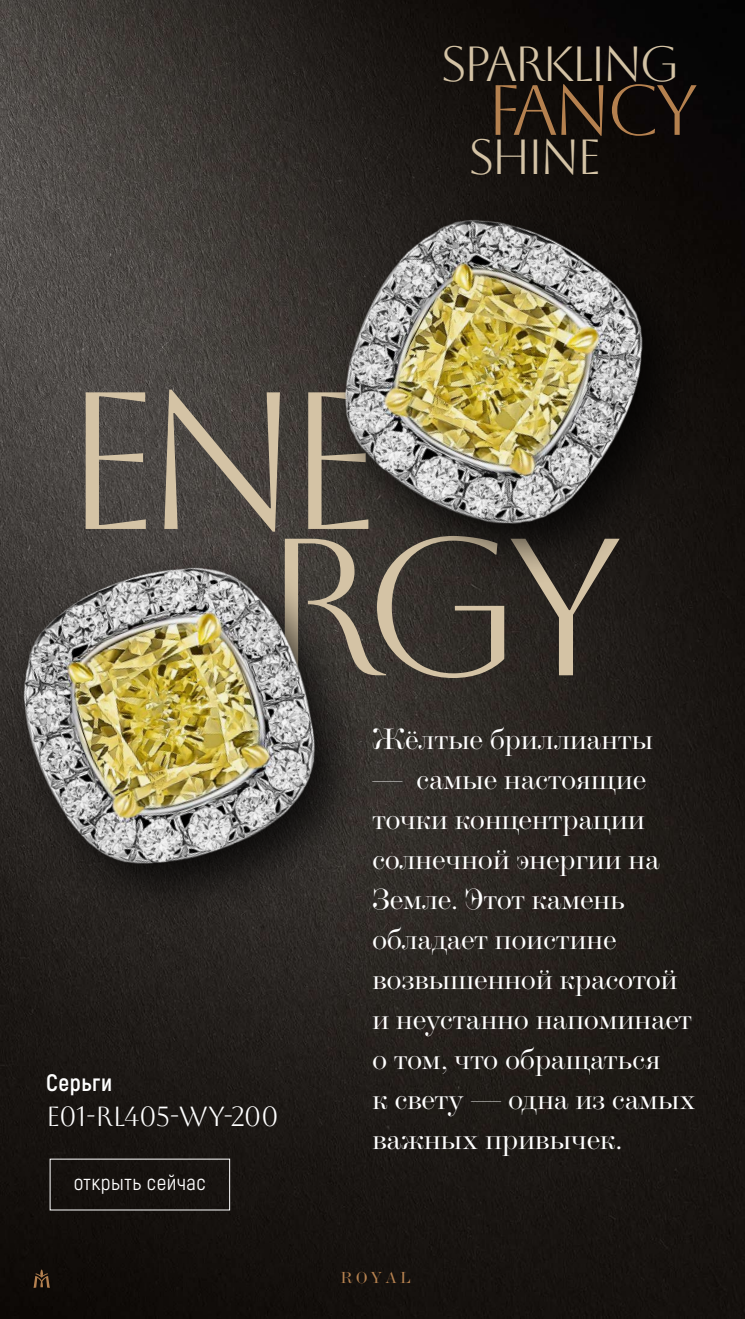
<style>
.page{position:relative;width:745px;height:1319px;background:#fff}
.page>*{position:absolute;margin:0;border:0;box-sizing:border-box;transform-origin:0 0}
.t1{font:195px/146.2px "Aboreto";color:#d4c3a5}
.t2{font:70.88px "Aboreto";letter-spacing:-.075em;color:#b5814f}
.t3{font:49px "Aboreto";letter-spacing:-.075em;color:#d4c3a5}
.t4{font:30px/40px "Baron MT Modern Cyr";letter-spacing:.01em;color:#fff}
.t5{font:27.5px "Aboreto";letter-spacing:-.035em;color:#fff}
.t6{font:700 23.75px "Akrobat";letter-spacing:.025em;color:#fff}
.t7{font:21.25px "Akrobat";letter-spacing:.025em;color:#fff}
.t8{font:16.25px "Baron MT Modern Cyr";color:#b5814f}
</style>
<div class="page">
<img style="left:1px;top:0;width:743px;height:1318px">
<img style="left:0;top:524px;width:372px;height:415px">
<div style="left:322px;top:199px;width:381px;height:386px;background:#000;opacity:.75"></div>
<img style="left:278px;top:159px;width:420px;height:420px">
<svg style="left:34px;top:1268px;width:16px;height:19px"></svg>
<h3 class="t3" style="left:440px;top:36px;width:241px">SPARKLING</h3>
<h2 class="t2" style="left:486px;top:69px;width:213px">FANCY</h2>
<h3 class="t3" style="left:468px;top:128px;width:135px">SHINE</h3>
<h1 class="t1" style="left:259px;top:390px;width:366px;text-indent:-199px">ENE<br>RGY</h1>
<p class="t6" style="left:46px;top:1067px;width:67px">Серьги</p>
<p class="t5" style="left:46px;top:1100px;width:234px">E01-RL405-WY-200</p>
<p class="t7" style="left:74px;top:1169px;width:133px">открыть сейчас</p>
<p class="t4" style="left:372px;top:719px;width:282px">Жёлтые бриллианты</p>
<p class="t4" style="left:372px;top:759px;width:324px">— самые настоящие точки концентрации солнечной энергии на<br>Земле. Этот камень обладает поистине возвышенной красотой и неустанно напоминает о том, что обращаться<br>к свету — одна из самых важных привычек.</p>
<p class="t8" style="left:340px;top:1268px;width:71px">R O Y A L</p>
</div>
